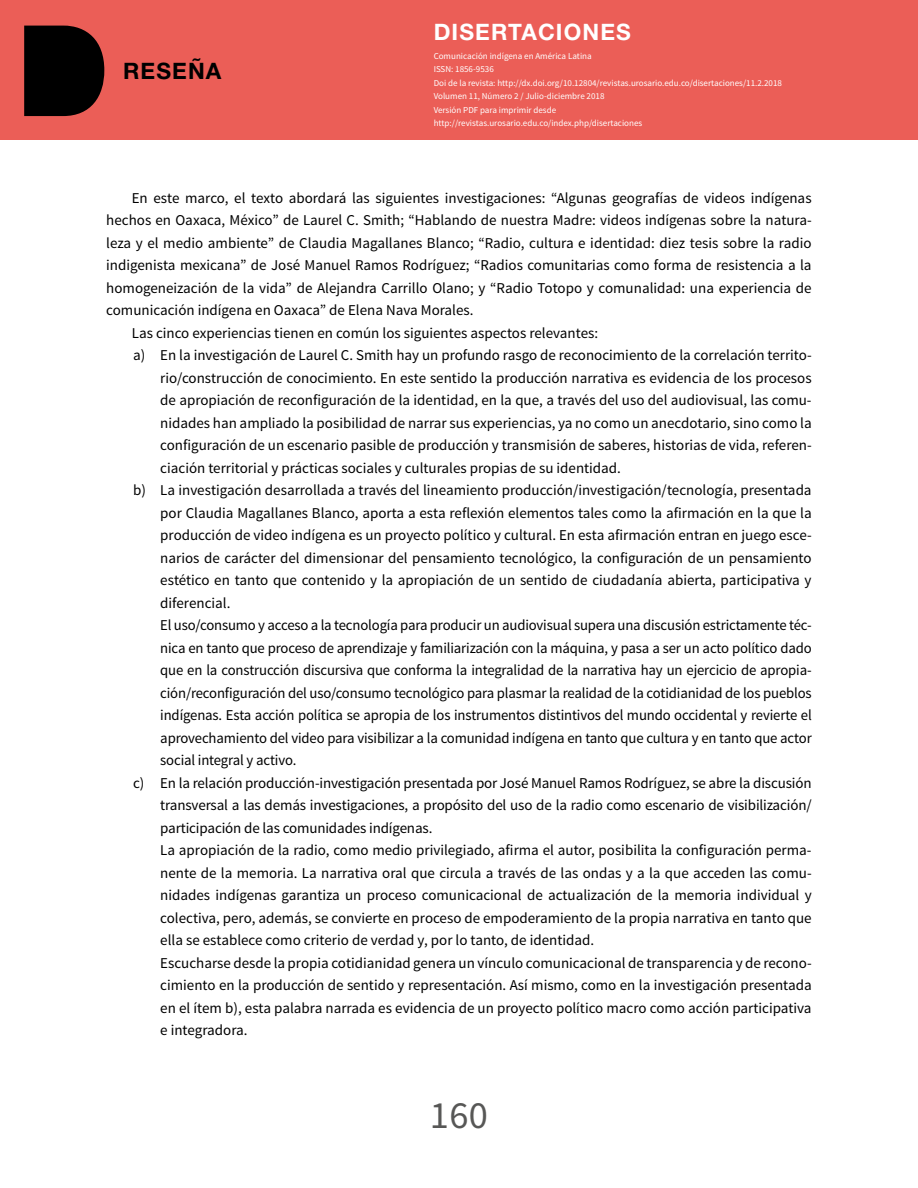
<style>
.page{position:relative;width:918px;height:1188px;background:#fff}
.page>*{position:absolute;margin:0;border:0;box-sizing:border-box;transform-origin:0 0}
.t1{font:38.4px "Source Sans Pro";color:#575756}
.t2{font:700 22.65px "Helvetica Neue LT Std";letter-spacing:.05em;color:#fff}
.t3{font:700 22.65px "Helvetica Neue LT Std";letter-spacing:.05em;color:#000}
.t4{font:15px "Source Sans Pro";color:#000}
.t5{font:9px/13.5px "Source Sans Pro";color:#fff}
.s1{font-style:inherit}
</style>
<div class="page">
<div style="left:0;top:0;width:918px;height:139px;background:#eb5e57"></div>
<svg style="left:24px;top:26px;width:80px;height:90px;background:#150807"></svg>
<h2 class="t3" style="left:123px;top:57px;width:100px">RESEÑA</h2>
<h2 class="t2" style="left:434px;top:18px;width:182px">DISERTACIONES</h2>
<p class="t5" style="left:434px;top:49px;width:350px">Comunicación indígena en América Latina<br><span class="s1">I SSN</span> : 1856-9536<br><span class="s1">D</span>oi de la revista: http://dx.doi.org/10.12804/revistas.urosario.edu.co/disertaciones/11.2.2018<br>Volumen 11, Número 2 / Julio-diciembre 2018<br>Versión <span class="s1">PDF</span> para imprimir desde<br>http://revistas.urosario.edu.co/index.php/disertaciones</p>
<p class="t4" style="left:132px;top:188px;width:681px">En este marco, el texto abordará las siguientes investigaciones: “Algunas geografías de videos indígenas</p>
<p class="t4" style="left:106px;top:211px;width:707px">hechos en Oaxaca, México” de Laurel C. Smith; “Hablando de nuestra Madre: videos indígenas sobre la natura-</p>
<p class="t4" style="left:106px;top:233px;width:707px">leza y el medio ambiente” de Claudia Magallanes Blanco; “Radio, cultura e identidad: diez tesis sobre la radio</p>
<p class="t4" style="left:106px;top:256px;width:707px">indigenista mexicana” de José Manuel Ramos Rodríguez; “Radios comunitarias como forma de resistencia a la</p>
<p class="t4" style="left:106px;top:278px;width:707px">homogeneización de la vida” de Alejandra Carrillo Olano; y “Radio Totopo y comunalidad: una experiencia de</p>
<p class="t4" style="left:106px;top:301px;width:369px">comunicación indígena en Oaxaca” de Elena Nava Morales.</p>
<p class="t4" style="left:132px;top:323px;width:468px">Las cinco experiencias tienen en común los siguientes aspectos relevantes:</p>
<p class="t4" style="left:133px;top:346px;width:680px">a) En la investigación de Laurel C. Smith hay un profundo rasgo de reconocimiento de la correlación territo-</p>
<p class="t4" style="left:160px;top:368px;width:653px">rio/construcción de conocimiento. En este sentido la producción narrativa es evidencia de los procesos</p>
<p class="t4" style="left:160px;top:391px;width:653px">de apropiación de reconfiguración de la identidad, en la que, a través del uso del audiovisual, las comu-</p>
<p class="t4" style="left:160px;top:413px;width:653px">nidades han ampliado la posibilidad de narrar sus experiencias, ya no como un anecdotario, sino como la</p>
<p class="t4" style="left:160px;top:436px;width:653px">configuración de un escenario pasible de producción y transmisión de saberes, historias de vida, referen-</p>
<p class="t4" style="left:160px;top:458px;width:462px">ciación territorial y prácticas sociales y culturales propias de su identidad.</p>
<p class="t4" style="left:133px;top:481px;width:680px">b) La investigación desarrollada a través del lineamiento producción/investigación/tecnología, presentada</p>
<p class="t4" style="left:160px;top:503px;width:653px">por Claudia Magallanes Blanco, aporta a esta reflexión elementos tales como la afirmación en la que la</p>
<p class="t4" style="left:160px;top:526px;width:653px">producción de video indígena es un proyecto político y cultural. En esta afirmación entran en juego esce-</p>
<p class="t4" style="left:160px;top:548px;width:653px">narios de carácter del dimensionar del pensamiento tecnológico, la configuración de un pensamiento</p>
<p class="t4" style="left:160px;top:571px;width:653px">estético en tanto que contenido y la apropiación de un sentido de ciudadanía abierta, participativa y</p>
<p class="t4" style="left:160px;top:593px;width:72px">diferencial.</p>
<p class="t4" style="left:160px;top:616px;width:653px">El uso/consumo y acceso a la tecnología para producir un audiovisual supera una discusión estrictamente téc-</p>
<p class="t4" style="left:160px;top:638px;width:653px">nica en tanto que proceso de aprendizaje y familiarización con la máquina, y pasa a ser un acto político dado</p>
<p class="t4" style="left:160px;top:661px;width:653px">que en la construcción discursiva que conforma la integralidad de la narrativa hay un ejercicio de apropia-</p>
<p class="t4" style="left:160px;top:683px;width:653px">ción/reconfiguración del uso/consumo tecnológico para plasmar la realidad de la cotidianidad de los pueblos</p>
<p class="t4" style="left:160px;top:706px;width:653px">indígenas. Esta acción política se apropia de los instrumentos distintivos del mundo occidental y revierte el</p>
<p class="t4" style="left:160px;top:728px;width:653px">aprovechamiento del video para visibilizar a la comunidad indígena en tanto que cultura y en tanto que actor</p>
<p class="t4" style="left:160px;top:751px;width:138px">social integral y activo.</p>
<p class="t4" style="left:133px;top:773px;width:680px">c) En la relación producción-investigación presentada por José Manuel Ramos Rodríguez, se abre la discusión</p>
<p class="t4" style="left:160px;top:796px;width:653px">transversal a las demás investigaciones, a propósito del uso de la radio como escenario de visibilización/</p>
<p class="t4" style="left:160px;top:818px;width:274px">participación de las comunidades indígenas.</p>
<p class="t4" style="left:160px;top:841px;width:653px">La apropiación de la radio, como medio privilegiado, afirma el autor, posibilita la configuración perma-</p>
<p class="t4" style="left:160px;top:863px;width:653px">nente de la memoria. La narrativa oral que circula a través de las ondas y a la que acceden las comu-</p>
<p class="t4" style="left:160px;top:886px;width:653px">nidades indígenas garantiza un proceso comunicacional de actualización de la memoria individual y</p>
<p class="t4" style="left:160px;top:908px;width:653px">colectiva, pero, además, se convierte en proceso de empoderamiento de la propia narrativa en tanto que</p>
<p class="t4" style="left:160px;top:931px;width:435px">ella se establece como criterio de verdad y, por lo tanto, de identidad.</p>
<p class="t4" style="left:160px;top:953px;width:653px">Escucharse desde la propia cotidianidad genera un vínculo comunicacional de transparencia y de recono-</p>
<p class="t4" style="left:160px;top:976px;width:653px">cimiento en la producción de sentido y representación. Así mismo, como en la investigación presentada</p>
<p class="t4" style="left:160px;top:998px;width:653px">en el ítem b), esta palabra narrada es evidencia de un proyecto político macro como acción participativa</p>
<p class="t4" style="left:160px;top:1021px;width:89px">e integradora.</p>
<h1 class="t1" style="left:430px;top:1092px;width:60px">160</h1>
</div>
